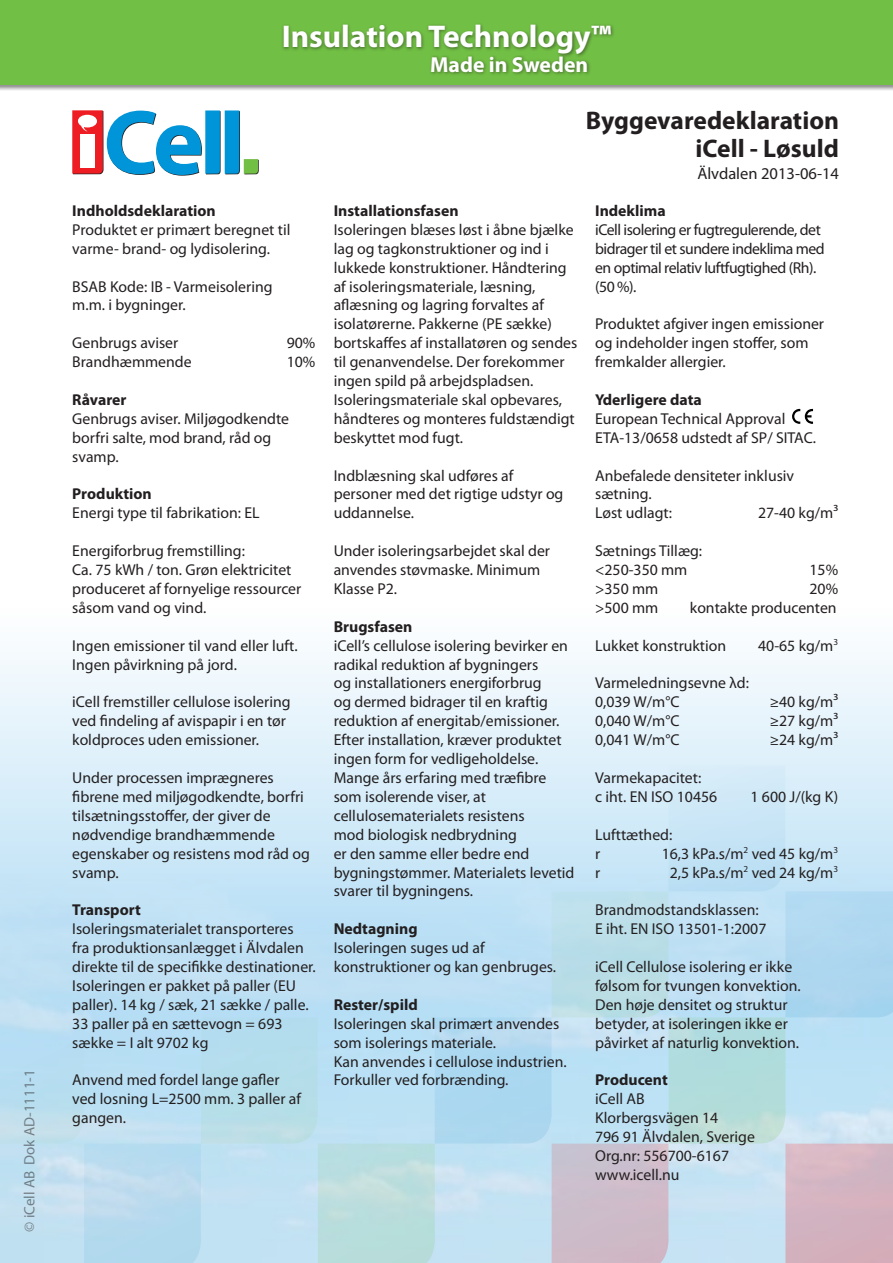
<style>
.page{position:relative;width:893px;height:1263px;background:#fff}
.page>*{position:absolute;margin:0;border:0;box-sizing:border-box;transform-origin:0 0}
.t1{font:700 31.5px "Myriad Pro";color:#fff}
.t2{font:700 25.5px/28.5px "Myriad Pro";color:#231f20;text-align:right}
.t3{font:700 21.75px "Myriad Pro";color:#fff}
.t4{font:16.5px "Myriad Pro";color:#231f20}
.t5{font:15.75px/18.9px "Myriad Pro";color:#231f20}
.t6{font:700 15.75px "Myriad Pro";color:#231f20}
.t7{font:15.75px/18.9px "Myriad Pro";letter-spacing:-.03em;color:#231f20}
.t8{font:15px "Myriad Pro";color:#231f20}
</style>
<div class="page">
<div style="left:0;top:0;width:893px;height:91px;background:#231f20;opacity:.5"></div>
<div style="left:0;top:0;width:893px;height:84px;background:#71bf44"></div>
<div style="left:282px;top:22px;width:333px;height:36px;background:#231f20;opacity:.5"></div>
<div style="left:429px;top:53px;width:162px;height:23px;background:#231f20;opacity:.5"></div>
<svg style="left:0;top:654px;width:893px;height:111px;fill:#e9f5fc"></svg>
<svg style="left:0;top:765px;width:893px;height:498px;background:#c1dfef"></svg>
<svg style="left:72px;top:110px;width:187px;height:66px"></svg>
<svg style="left:792px;top:409px;width:21px;height:15px"></svg>
<p class="t8" style="left:20px;top:1231px;width:164px;rotate:-90deg">© iCell AB Dok AD-1111-1</p>
<h1 class="t1" style="left:282px;top:16px;width:331px">Insulation Technology™</h1>
<h3 class="t3" style="left:430px;top:50px;width:160px">Made in Sweden</h3>
<p class="t6" style="left:72px;top:200px;width:145px">Indholdsdeklaration</p>
<p class="t5" style="left:72px;top:220px;width:220px">Produktet er primært beregnet til varme- brand- og lydisolering.</p>
<p class="t5" style="left:72px;top:277px;width:202px">BSAB Kode: IB - Varmeisolering m.m. i bygninger.</p>
<p class="t5" style="left:72px;top:333px;width:108px">Genbrugs aviser</p>
<p class="t5" style="left:287px;top:333px;width:30px">90%</p>
<p class="t5" style="left:72px;top:352px;width:121px">Brandhæmmende</p>
<p class="t5" style="left:287px;top:352px;width:30px">10%</p>
<p class="t6" style="left:72px;top:389px;width:56px">Råvarer</p>
<p class="t5" style="left:72px;top:409px;width:218px">Genbrugs aviser. Miljøgodkendte borfri salte, mod brand, råd og svamp.</p>
<p class="t6" style="left:72px;top:484px;width:81px">Produktion</p>
<p class="t5" style="left:72px;top:503px;width:189px">Energi type til fabrikation: EL</p>
<p class="t5" style="left:72px;top:541px;width:231px">Energiforbrug fremstilling:<br>Ca. 75 kWh / ton. Grøn elektricitet produceret af fornyelige ressourcer såsom vand og vind.</p>
<p class="t5" style="left:72px;top:636px;width:227px">Ingen emissioner til vand eller luft.<br>Ingen påvirkning på jord.</p>
<p class="t5" style="left:72px;top:692px;width:220px">iCell fremstiller cellulose isolering ved findeling af avispapir i en tør koldproces uden emissioner.</p>
<p class="t5" style="left:72px;top:768px;width:239px">Under processen imprægneres fibrene med miljøgodkendte, borfri tilsætningsstoffer, der giver de nødvendige brandhæmmende egenskaber og resistens mod råd og svamp.</p>
<p class="t6" style="left:72px;top:900px;width:70px">Transport</p>
<p class="t5" style="left:72px;top:919px;width:245px">Isoleringsmaterialet transporteres<br>fra produktionsanlægget i Älvdalen direkte til de specifikke destinationer.<br>Isoleringen er pakket på paller (EU paller). 14 kg / sæk, 21 sække / palle.<br>33 paller på en sættevogn = 693 sække = I alt 9702 kg</p>
<p class="t5" style="left:72px;top:1070px;width:230px">Anvend med fordel lange gafler ved losning L=2500 mm. 3 paller af gangen.</p>
<p class="t6" style="left:334px;top:200px;width:126px">Installationsfasen</p>
<p class="t5" style="left:334px;top:220px;width:245px">Isoleringen blæses løst i åbne bjælke lag og tagkonstruktioner og ind i lukkede konstruktioner. Håndtering af isoleringsmateriale, læsning, aflæsning og lagring forvaltes af isolatørerne. Pakkerne (PE sække) bortskaffes af installatøren og sendes til genanvendelse. Der forekommer ingen spild på arbejdspladsen.<br>Isoleringsmateriale skal opbevares, håndteres og monteres fuldstændigt beskyttet mod fugt.</p>
<p class="t5" style="left:334px;top:466px;width:231px">Indblæsning skal udføres af personer med det rigtige udstyr og uddannelse.</p>
<p class="t5" style="left:334px;top:541px;width:218px">Under isoleringsarbejdet skal der anvendes støvmaske. Minimum<br>Klasse P2.</p>
<p class="t6" style="left:334px;top:616px;width:80px">Brugsfasen</p>
<p class="t5" style="left:334px;top:636px;width:242px">iCell’s cellulose isolering bevirker en radikal reduktion af bygningers<br>og installationers energiforbrug<br>og dermed bidrager til en kraftig reduktion af energitab/emissioner.<br>Efter installation, kræver produktet ingen form for vedligeholdelse.<br>Mange års erfaring med træfibre som isolerende viser, at cellulosematerialets resistens<br>mod biologisk nedbrydning<br>er den samme eller bedre end bygningstømmer. Materialets levetid svarer til bygningens.</p>
<p class="t6" style="left:334px;top:919px;width:85px">Nedtagning</p>
<p class="t5" style="left:334px;top:938px;width:224px">Isoleringen suges ud af konstruktioner og kan genbruges.</p>
<p class="t6" style="left:334px;top:994px;width:85px">Rester/spild</p>
<p class="t5" style="left:334px;top:1014px;width:235px">Isoleringen skal primært anvendes som isolerings materiale.<br>Kan anvendes i cellulose industrien.<br>Forkuller ved forbrænding.</p>
<h2 class="t2" style="left:586px;top:105px;width:255px">Byggevaredeklaration iCell - Løsuld</h2>
<p class="t4" style="left:697px;top:164px;width:143px">Älvdalen 2013-06-14</p>
<p class="t6" style="left:595px;top:200px;width:72px">Indeklima</p>
<p class="t7" style="left:595px;top:220px;width:231px">iCell isolering er fugtregulerende, det bidrager til et sundere indeklima med en optimal relativ luftfugtighed (Rh). (50 %).</p>
<p class="t5" style="left:595px;top:314px;width:230px">Produktet afgiver ingen emissioner og indeholder ingen stoffer, som fremkalder allergier.</p>
<p class="t6" style="left:595px;top:389px;width:108px">Yderligere data</p>
<p class="t5" style="left:595px;top:409px;width:222px">European Technical Approval<br>ETA-13/0658 udstedt af SP/ SITAC.</p>
<p class="t5" style="left:595px;top:466px;width:201px">Anbefalede densiteter inklusiv sætning.<br>Løst udlagt:</p>
<p class="t5" style="left:758px;top:503px;width:82px">27-40 kg/m³</p>
<p class="t5" style="left:595px;top:541px;width:109px">Sætnings Tillæg: &lt;250-350 mm</p>
<p class="t5" style="left:809px;top:560px;width:30px">15%</p>
<p class="t5" style="left:595px;top:579px;width:65px">&gt;350 mm</p>
<p class="t5" style="left:809px;top:579px;width:30px">20%</p>
<p class="t5" style="left:595px;top:598px;width:65px">&gt;500 mm</p>
<p class="t5" style="left:690px;top:598px;width:148px">kontakte producenten</p>
<p class="t5" style="left:595px;top:636px;width:133px">Lukket konstruktion</p>
<p class="t5" style="left:758px;top:636px;width:81px">40-65 kg/m<sup>3</sup></p>
<p class="t5" style="left:595px;top:673px;width:155px">Varmeledningsevne λd:<br>0,039 W/m°C</p>
<p class="t5" style="left:770px;top:692px;width:70px">≥40 kg/m³</p>
<p class="t5" style="left:595px;top:711px;width:86px">0,040 W/m°C</p>
<p class="t5" style="left:770px;top:711px;width:70px">≥27 kg/m³</p>
<p class="t5" style="left:595px;top:730px;width:86px">0,041 W/m°C</p>
<p class="t5" style="left:770px;top:730px;width:70px">≥24 kg/m³</p>
<p class="t5" style="left:595px;top:768px;width:124px">Varmekapacitet:<br>c iht. EN ISO 10456</p>
<p class="t5" style="left:750px;top:787px;width:89px">1 600 J/(kg K)</p>
<p class="t5" style="left:595px;top:825px;width:79px">Lufttæthed: r</p>
<p class="t5" style="left:662px;top:844px;width:178px">16,3 kPa.s/m<sup>2</sup> ved 45 kg/m<sup>3</sup></p>
<p class="t5" style="left:595px;top:862px;width:7px">r</p>
<p class="t5" style="left:670px;top:862px;width:170px">2,5 kPa.s/m<sup>2</sup> ved 24 kg/m<sup>3</sup></p>
<p class="t5" style="left:595px;top:900px;width:173px">Brandmodstandsklassen:<br>E iht. EN ISO 13501-1:2007</p>
<p class="t5" style="left:595px;top:957px;width:207px">iCell Cellulose isolering er ikke følsom for tvungen konvektion.<br>Den høje densitet og struktur betyder, at isoleringen ikke er påvirket af naturlig konvektion.</p>
<p class="t6" style="left:595px;top:1070px;width:74px">Producent</p>
<p class="t5" style="left:595px;top:1089px;width:161px">iCell AB<br>Klorbergsvägen 14<br>796 91 Älvdalen, Sverige<br>Org.nr: 556700-6167 www.icell.nu</p>
</div>
